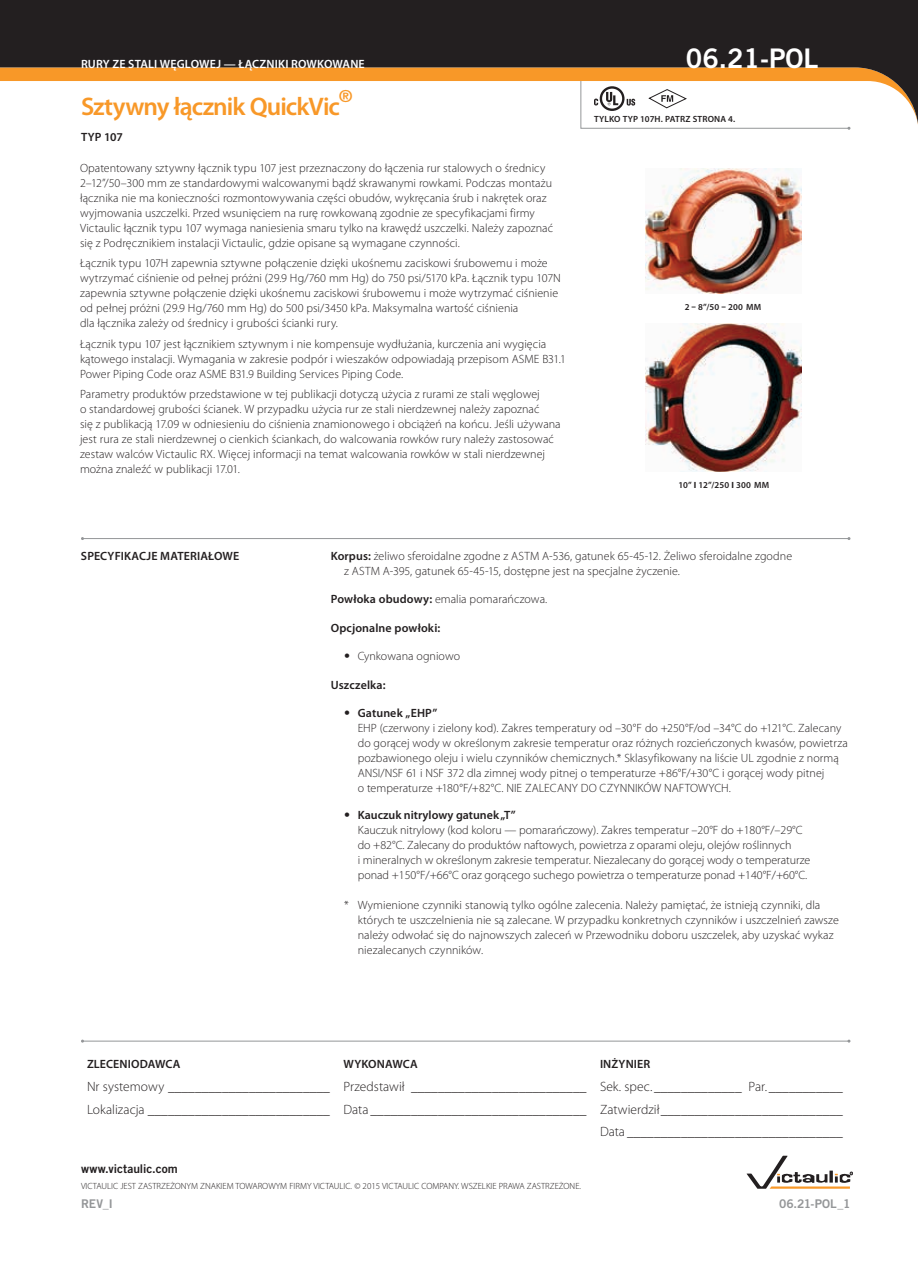
<style>
.page{position:relative;width:918px;height:1263px;background:#fff}
.page>*{position:absolute;margin:0;border:0;box-sizing:border-box;transform-origin:0 0}
.t1{font:27px "Trade Gothic LT Std Bd 2";color:#fff}
.t2{font:600 25.5px "Myriad Pro";letter-spacing:-.035em;color:#f89828}
.t3{font:16.65px "Trade Gothic LT Std Bd 2";color:#f89828}
.t4{font:300 13.5px/22.6px "Myriad Pro";letter-spacing:.005em;color:#231f20;text-align:right}
.t5{font:300 12px/15px "Myriad Pro";letter-spacing:.005em;color:#231f20}
.t6{font:600 12px "Myriad Pro";letter-spacing:.01em;color:#231f20}
.t7{font:600 12px "Myriad Pro";letter-spacing:.01em;color:#fff}
.t8{font:12px "Trade Gothic LT Std Bd 2";color:#231f20}
.t9{font:12px "Trade Gothic LT Std Bd 2";letter-spacing:.005em;color:#949698}
.t10{font:300 9px "Myriad Pro";color:#231f20}
.t11{font:600 9px "Myriad Pro";letter-spacing:.015em;color:#231f20}
.s1{font-weight:700}
.s2{font-weight:600}
.s3{font-family:"Trade Gothic LT Std Bd 2";font-weight:400}
</style>
<div class="page">
<hr style="left:82px;top:538px;width:767px;height:1px;background:#949698">
<svg style="left:0;top:0;width:918px;height:130px;fill:#231f20"></svg>
<svg style="left:747px;top:1156px;width:106px;height:33px"></svg>
<hr style="left:82px;top:1041px;width:767px;height:1px;background:#949698">
<img style="left:646px;top:324px;width:155px;height:147px">
<img style="left:646px;top:169px;width:155px;height:124px">
<p class="t7" style="left:81px;top:56px;width:285px">RURY ZE STALI WĘGLOWEJ — ŁĄCZNIKI ROWKOWANE</p>
<h1 class="t1" style="left:686px;top:42px;width:134px">06.21-POL</h1>
<h3 class="t3" style="left:339px;top:85px;width:15px">®</h3>
<h2 class="t2" style="left:81px;top:90px;width:261px">Sztywny łącznik QuickVic</h2>
<p class="t6" style="left:81px;top:129px;width:44px">TYP 107</p>
<p class="t5" style="left:80px;top:160px;width:475px">Opatentowany sztywny łącznik typu 107 jest przeznaczony do łączenia rur stalowych o średnicy 2–12”/50–300 mm ze standardowymi walcowanymi bądź skrawanymi rowkami. Podczas montażu łącznika nie ma konieczności rozmontowywania części obudów, wykręcania śrub i nakrętek oraz wyjmowania uszczelki. Przed wsunięciem na rurę rowkowaną zgodnie ze specyfikacjami firmy Victaulic łącznik typu 107 wymaga naniesienia smaru tylko na krawędź uszczelki. Należy zapoznać się z Podręcznikiem instalacji Victaulic, gdzie opisane są wymagane czynności.</p>
<p class="t5" style="left:80px;top:255px;width:482px">Łącznik typu 107H zapewnia sztywne połączenie dzięki ukośnemu zaciskowi śrubowemu i może wytrzymać ciśnienie od pełnej próżni (29.9 Hg/760 mm Hg) do 750 psi/5170 kPa. Łącznik typu 107N zapewnia sztywne połączenie dzięki ukośnemu zaciskowi śrubowemu i może wytrzymać ciśnienie od pełnej próżni (29.9 Hg/760 mm Hg) do 500 psi/3450 kPa. Maksymalna wartość ciśnienia<br>dla łącznika zależy od średnicy i grubości ścianki rury.</p>
<p class="t5" style="left:80px;top:336px;width:488px">Łącznik typu 107 jest łącznikiem sztywnym i nie kompensuje wydłużania, kurczenia ani wygięcia kątowego instalacji. Wymagania w zakresie podpór i wieszaków odpowiadają przepisom ASME B31.1<br>Power Piping Code oraz ASME B31.9 Building Services Piping Code.</p>
<p class="t5" style="left:80px;top:386px;width:482px">Parametry produktów przedstawione w tej publikacji dotyczą użycia z rurami ze stali węglowej<br>o standardowej grubości ścianek. W przypadku użycia rur ze stali nierdzewnej należy zapoznać<br>się z publikacją 17.09 w odniesieniu do ciśnienia znamionowego i obciążeń na końcu. Jeśli używana jest rura ze stali nierdzewnej o cienkich ściankach, do walcowania rowków rury należy zastosować zestaw walców Victaulic RX. Więcej informacji na temat walcowania rowków w stali nierdzewnej można znaleźć w publikacji 17.01.</p>
<p class="t11" style="left:594px;top:113px;width:143px">TYLKO TYP 107H. PATRZ STRONA 4.</p>
<p class="t11" style="left:685px;top:301px;width:78px">2 <span class="s1">–</span> 8”/50 <span class="s1">–</span> 200 MM</p>
<p class="t11" style="left:678px;top:480px;width:92px">10” <span class="s1">I</span> 12”/250 <span class="s1">I</span> 300 MM</p>
<p class="t6" style="left:81px;top:548px;width:160px">SPECYFIKACJE MATERIAŁOWE</p>
<p class="t5" style="left:344px;top:548px;width:449px;text-indent:-14px"><span class="s2">Korpus:</span> żeliwo sferoidalne zgodne z ASTM A-536, gatunek 65-45-12. Żeliwo sferoidalne zgodne z ASTM A-395, gatunek 65-45-15, dostępne jest na specjalne życzenie.</p>
<p class="t5" style="left:331px;top:591px;width:218px"><span class="s2">Powłoka obudowy:</span> emalia pomarańczowa.</p>
<p class="t6" style="left:331px;top:620px;width:111px">Opcjonalne powłoki:</p>
<p class="t5" style="left:344px;top:648px;width:117px"><span class="s3">•</span> Cynkowana ogniowo</p>
<p class="t6" style="left:331px;top:677px;width:56px">Uszczelka:</p>
<p class="t5" style="left:358px;top:705px;width:492px;text-indent:-14px"><span class="s3">•</span> <span class="s2">Gatunek „EHP”<br></span>EHP (czerwony i zielony kod). Zakres temperatury od –30°F do +250°F/od –34°C do +121°C. Zalecany do gorącej wody w określonym zakresie temperatur oraz różnych rozcieńczonych kwasów, powietrza pozbawionego oleju i wielu czynników chemicznych.* Sklasyfikowany na liście UL zgodnie z normą ANSI/NSF 61 i NSF 372 dla zimnej wody pitnej o temperaturze +86°F/+30°C i gorącej wody pitnej<br>o temperaturze +180°F/+82°C. NIE ZALECANY DO CZYNNIKÓW NAFTOWYCH.</p>
<p class="t5" style="left:358px;top:807px;width:454px;text-indent:-14px"><span class="s3">•</span> <span class="s2">Kauczuk nitrylowy gatunek „T”<br></span>Kauczuk nitrylowy (kod koloru — pomarańczowy). Zakres temperatur –20°F do +180°F/–29°C do +82°C. Zalecany do produktów naftowych, powietrza z oparami oleju, olejów roślinnych<br>i mineralnych w określonym zakresie temperatur. Niezalecany do gorącej wody o temperaturze ponad +150°F/+66°C oraz gorącego suchego powietrza o temperaturze ponad +140°F/+60°C.</p>
<p class="t5" style="left:358px;top:897px;width:483px;text-indent:-14px">* Wymienione czynniki stanowią tylko ogólne zalecenia. Należy pamiętać, że istnieją czynniki, dla których te uszczelnienia nie są zalecane. W przypadku konkretnych czynników i uszczelnień zawsze należy odwołać się do najnowszych zaleceń w Przewodniku doboru uszczelek, aby uzyskać wykaz niezalecanych czynników.</p>
<p class="t6" style="left:87px;top:1056px;width:95px">ZLECENIODAWCA</p>
<p class="t6" style="left:344px;top:1056px;width:76px">WYKONAWCA</p>
<p class="t6" style="left:600px;top:1056px;width:52px">INŻYNIER</p>
<p class="t4" style="left:87px;top:1075px;width:758px">Nr systemowy ________________________ Przedstawił __________________________ Sek. spec._____________ Par.___________<br>Lokalizacja ___________________________ Data ________________________________ Zatwierdził___________________________<br>Data ________________________________</p>
<p class="t8" style="left:81px;top:1161px;width:98px">www.victaulic.com</p>
<p class="t10" style="left:81px;top:1181px;width:502px">VICTAULIC JEST ZASTRZEŻONYM ZNAKIEM TOWAROWYM FIRMY VICTAULIC. © 2015 VICTAULIC COMPANY. WSZELKIE PRAWA ZASTRZEŻONE.</p>
<p class="t9" style="left:81px;top:1197px;width:33px">REV_I</p>
<p class="t9" style="left:779px;top:1197px;width:73px">06.21-POL_1</p>
</div>
